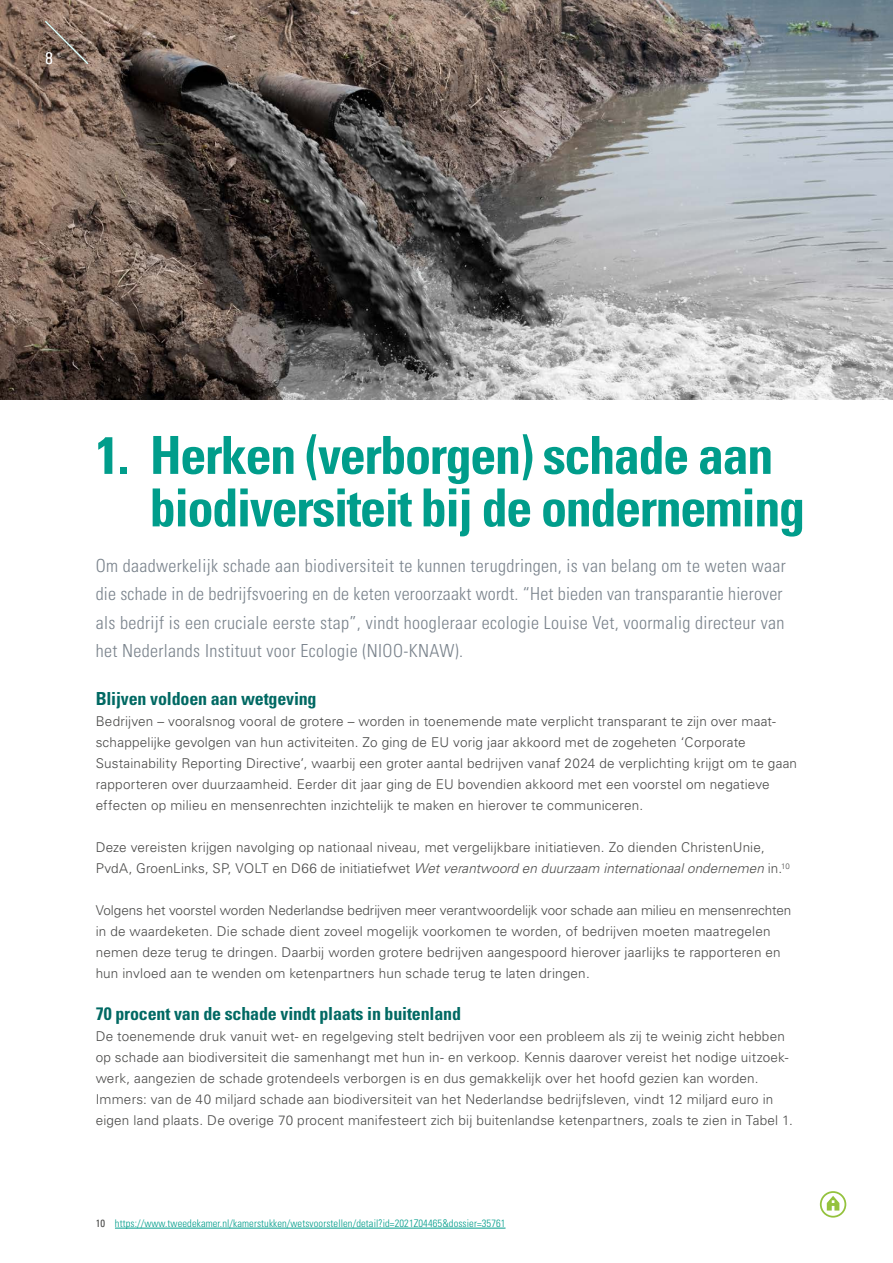
<style>
.page{position:relative;width:893px;height:1263px;background:#fff}
.page>*{position:absolute;margin:0;border:0;box-sizing:border-box;transform-origin:0 0}
.t1{font:700 condensed 52.5px/52.5px "Univers LT Std";letter-spacing:-.03em;color:#009d8b}
.t2{font:300 condensed 18px/28.5px "Univers LT Std";letter-spacing:.02em;color:#7a838c}
.t3{font:700 condensed 18px "Univers LT Std";letter-spacing:-.01em;color:#006963}
.t4{font:300 condensed 16.5px "Univers LT Std";color:#fff}
.t5{font:300 13.5px/21px "Univers LT Std";letter-spacing:.015em;color:#4a4a49}
.t6{font:300 condensed 10.5px "Univers LT Std";letter-spacing:.01em;color:#009d8b}
.s1{font-style:italic}
.s2{font-weight:400;color:#4a4a49}
</style>
<div class="page">
<img style="left:0;top:0;width:893px;height:399px">
<svg style="left:44px;top:20px;width:45px;height:45px;background:#806d60"></svg>
<svg style="left:827px;top:1196px;width:12px;height:14px"></svg>
<div style="left:820px;top:1191px;width:26px;height:26px;border:2px solid #94c23d;border-radius:50%"></div>
<hr style="left:115px;top:1228px;width:391px;height:1px;background:#009d8b">
<p class="t4" style="left:45px;top:48px;width:9px">8</p>
<h1 class="t1" style="left:150px;top:429px;width:657px;text-indent:-54px">1. Herken (verborgen) schade aan biodiversiteit bij de onderneming</h1>
<p class="t2" style="left:96px;top:551px;width:692px">Om daadwerkelijk schade aan biodiversiteit te kunnen terugdringen, is van belang om te weten waar die schade in de bedrijfsvoering en de keten veroorzaakt wordt. “Het bieden van transparantie hierover als bedrijf is een cruciale eerste stap”, vindt hoogleraar ecologie Louise Vet, voormalig directeur van het Nederlands Instituut voor Ecologie (NIOO-KNAW).</p>
<h2 class="t3" style="left:96px;top:688px;width:222px">Blijven voldoen aan wetgeving</h2>
<p class="t5" style="left:96px;top:711px;width:703px">Bedrijven – vooralsnog vooral de grotere – worden in toenemende mate verplicht transparant te zijn over maat&shy;schappelijke gevolgen van hun activiteiten. Zo ging de EU vorig jaar akkoord met de zogeheten ‘Corporate Sustainability Reporting Directive’, waarbij een groter aantal bedrijven vanaf 2024 de verplichting krijgt om te gaan rapporteren over duurzaamheid. Eerder dit jaar ging de EU bovendien akkoord met een voorstel om negatieve effecten op milieu en mensenrechten inzichtelijk te maken en hierover te communiceren.</p>
<p class="t5" style="left:96px;top:837px;width:696px">Deze vereisten krijgen navolging op nationaal niveau, met vergelijkbare initiatieven. Zo dienden ChristenUnie,<br>PvdA, GroenLinks, SP, VOLT en D66 de initiatiefwet <span class="s1">Wet verantwoord en duurzaam internationaal ondernemen</span> in.<sup>10</sup></p>
<p class="t5" style="left:96px;top:900px;width:697px">Volgens het voorstel worden Nederlandse bedrijven meer verantwoordelijk voor schade aan milieu en mensenrechten in de waardeketen. Die schade dient zoveel mogelijk voorkomen te worden, of bedrijven moeten maatregelen nemen deze terug te dringen. Daarbij worden grotere bedrijven aangespoord hierover jaarlijks te rapporteren en hun invloed aan te wenden om ketenpartners hun schade terug te laten dringen.</p>
<h2 class="t3" style="left:96px;top:1003px;width:367px">70 procent van de schade vindt plaats in buitenland</h2>
<p class="t5" style="left:96px;top:1026px;width:699px">De toenemende druk vanuit wet- en regelgeving stelt bedrijven voor een probleem als zij te weinig zicht hebben op schade aan biodiversiteit die samenhangt met hun in- en verkoop. Kennis daarover vereist het nodige uitzoek&shy;werk, aangezien de schade grotendeels verborgen is en dus gemakkelijk over het hoofd gezien kan worden.<br>Immers: van de 40 miljard schade aan biodiversiteit van het Nederlandse bedrijfsleven, vindt 12 miljard euro in eigen land plaats. De overige 70 procent manifesteert zich bij buitenlandse ketenpartners, zoals te zien in Tabel 1.</p>
<p class="t6" style="left:96px;top:1217px;width:411px"><span class="s2">10</span> https://www.tweedekamer.nl/kamerstukken/wetsvoorstellen/detail?id=2021Z04465&amp;dossier=35761</p>
</div>
